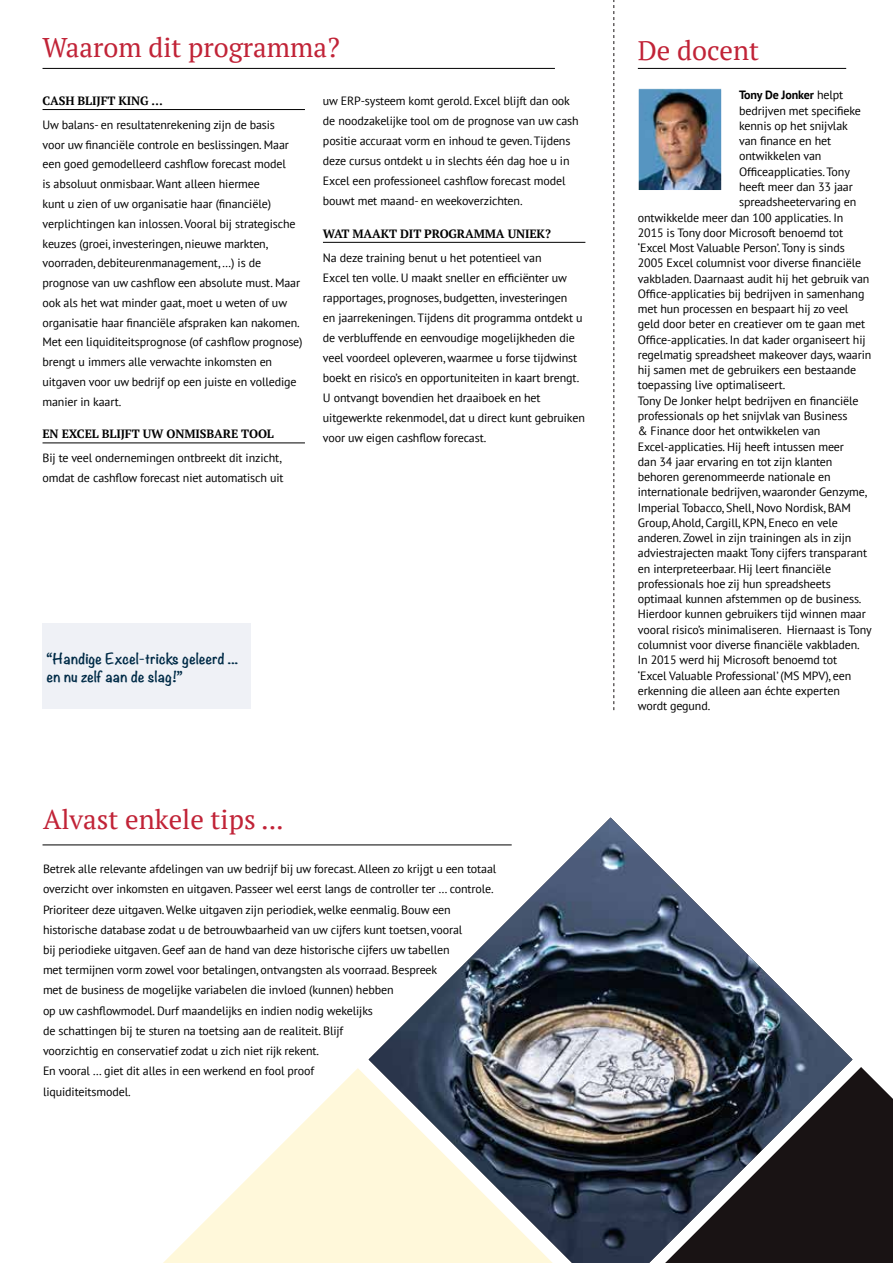
<style>
.page{position:relative;width:893px;height:1263px;background:#fff}
.page>*{position:absolute;margin:0;border:0;box-sizing:border-box;transform-origin:0 0}
.t1{font:27px "PT Serif";color:#c12337}
.t2{font:700 13.5px/18px "Noteworthy";letter-spacing:.02em;color:#002b47}
.t3{font:12px/19.8px "PT Sans";letter-spacing:-.01em;color:#000}
.t4{font:700 12px "PT Serif";letter-spacing:-.01em;color:#000}
.t5{font:700 12px "PT Sans";letter-spacing:-.01em;color:#000}
.s1{font-weight:400}
</style>
<div class="page">
<svg style="left:163px;top:1068px;width:206px;height:195px;fill:#fff8da"></svg>
<div style="left:852px;top:1067px;width:41px;height:196px;background:#191314"></div>
<div style="left:43px;top:623px;width:208px;height:85px;background:#eff1f6"></div>
<hr style="left:43px;top:109px;width:262px;height:1px;background:#000">
<hr style="left:43px;top:442px;width:262px;height:1px;background:#000">
<hr style="left:323px;top:242px;width:262px;height:1px;background:#000">
<hr style="left:43px;top:68px;width:512px;height:1px;background:#000">
<hr style="left:43px;top:844px;width:469px;height:1px;background:#000">
<img style="left:369px;top:817px;width:483px;height:446px">
<hr style="left:638px;top:68px;width:208px;height:1px;background:#000">
<img style="left:640px;top:90px;width:80px;height:99px">
<div style="left:638px;top:88px;width:84px;height:103px;border:1px solid #fff"></div>
<svg style="left:613px;top:0;width:1px;height:710px"></svg>
<h1 class="t1" style="left:43px;top:30px;width:299px">Waarom dit programma?</h1>
<p class="t4" style="left:43px;top:93px;width:122px">CASH BLIJFT KING …</p>
<p class="t3" style="left:43px;top:115px;width:262px">Uw balans- en resultatenrekening zijn de basis<br>voor uw financiële controle en beslissingen. Maar een goed gemodelleerd cashflow forecast model<br>is absoluut onmisbaar. Want alleen hiermee<br>kunt u zien of uw organisatie haar (financiële) verplichtingen kan inlossen. Vooral bij strategische keuzes (groei, investeringen, nieuwe markten, voorraden, debiteurenmanagement, …) is de prognose van uw cashflow een absolute must. Maar ook als het wat minder gaat, moet u weten of uw organisatie haar financiële afspraken kan nakomen.<br>Met een liquiditeitsprognose (of cashflow prognose) brengt u immers alle verwachte inkomsten en uitgaven voor uw bedrijf op een juiste en volledige manier in kaart.</p>
<p class="t4" style="left:43px;top:426px;width:233px">EN EXCEL BLIJFT UW ONMISBARE TOOL</p>
<p class="t3" style="left:43px;top:448px;width:242px">Bij te veel ondernemingen ontbreekt dit inzicht, omdat de cashflow forecast niet automatisch uit</p>
<p class="t3" style="left:323px;top:90px;width:257px">uw ERP-systeem komt gerold. Excel blijft dan ook de noodzakelijke tool om de prognose van uw cash positie accuraat vorm en inhoud te geven. Tijdens deze cursus ontdekt u in slechts één dag hoe u in Excel een professioneel cashflow forecast model bouwt met maand- en weekoverzichten.</p>
<p class="t4" style="left:323px;top:226px;width:229px">WAT MAAKT DIT PROGRAMMA UNIEK?</p>
<p class="t3" style="left:323px;top:247px;width:264px">Na deze training benut u het potentieel van<br>Excel ten volle. U maakt sneller en efficiënter uw rapportages, prognoses, budgetten, investeringen<br>en jaarrekeningen. Tijdens dit programma ontdekt u de verbluffende en eenvoudige mogelijkheden die veel voordeel opleveren, waarmee u forse tijdwinst boekt en risico’s en opportuniteiten in kaart brengt.<br>U ontvangt bovendien het draaiboek en het uitgewerkte rekenmodel, dat u direct kunt gebruiken voor uw eigen cashflow forecast.</p>
<p class="t2" style="left:47px;top:649px;width:193px">“Handige Excel-tricks geleerd ... en nu zelf aan de slag!”</p>
<h1 class="t1" style="left:43px;top:802px;width:242px">Alvast enkele tips ...</h1>
<p class="t3" style="left:43px;top:858px;width:455px;line-height:20.2px">Betrek alle relevante afdelingen van uw bedrijf bij uw forecast. Alleen zo krijgt u een totaal overzicht over inkomsten en uitgaven. Passeer wel eerst langs de controller ter … controle.<br>Prioriteer deze uitgaven. Welke uitgaven zijn periodiek, welke eenmalig. Bouw een historische database zodat u de betrouwbaarheid van uw cijfers kunt toetsen, vooral<br>bij periodieke uitgaven. Geef aan de hand van deze historische cijfers uw tabellen<br>met termijnen vorm zowel voor betalingen, ontvangsten als voorraad. Bespreek<br>met de business de mogelijke variabelen die invloed (kunnen) hebben<br>op uw cashflowmodel. Durf maandelijks en indien nodig wekelijks<br>de schattingen bij te sturen na toetsing aan de realiteit. Blijf<br>voorzichtig en conservatief zodat u zich niet rijk rekent.<br>En vooral … giet dit alles in een werkend en fool proof<br>liquiditeitsmodel.</p>
<h1 class="t1" style="left:638px;top:33px;width:123px">De docent</h1>
<p class="t5" style="left:739px;top:87px;width:106px">Tony De Jonker <span class="s1">helpt</span></p>
<p class="t3" style="left:739px;top:100px;width:123px">bedrijven met specifieke</p>
<p class="t3" style="left:739px;top:116px;width:110px">kennis op het snijvlak</p>
<p class="t3" style="left:739px;top:131px;width:94px">van finance en het</p>
<p class="t3" style="left:739px;top:146px;width:84px">ontwikkelen van</p>
<p class="t3" style="left:739px;top:161px;width:112px">Officeapplicaties. Tony</p>
<p class="t3" style="left:739px;top:177px;width:115px">heeft meer dan 33 jaar</p>
<p class="t3" style="left:739px;top:192px;width:119px">spreadsheetervaring en</p>
<p class="t3" style="left:638px;top:207px;width:207px">ontwikkelde meer dan 100 applicaties. In</p>
<p class="t3" style="left:638px;top:222px;width:207px">2015 is Tony door Microsoft benoemd tot</p>
<p class="t3" style="left:638px;top:238px;width:208px">‘Excel Most Valuable Person’. Tony is sinds</p>
<p class="t3" style="left:638px;top:253px;width:225px">2005 Excel columnist voor diverse financiële</p>
<p class="t3" style="left:638px;top:268px;width:233px">vakbladen. Daarnaast audit hij het gebruik van</p>
<p class="t3" style="left:638px;top:283px;width:228px">Office-applicaties bij bedrijven in samenhang</p>
<p class="t3" style="left:638px;top:299px;width:212px">met hun processen en bespaart hij zo veel</p>
<p class="t3" style="left:638px;top:314px;width:229px">geld door beter en creatiever om te gaan met</p>
<p class="t3" style="left:638px;top:329px;width:229px">Office-applicaties. In dat kader organiseert hij</p>
<p class="t3" style="left:638px;top:344px;width:235px">regelmatig spreadsheet makeover days, waarin</p>
<p class="t3" style="left:638px;top:360px;width:220px">hij samen met de gebruikers een bestaande</p>
<p class="t3" style="left:638px;top:375px;width:149px">toepassing live optimaliseert.</p>
<p class="t3" style="left:638px;top:390px;width:222px">Tony De Jonker helpt bedrijven en financiële</p>
<p class="t3" style="left:638px;top:406px;width:211px">professionals op het snijvlak van Business</p>
<p class="t3" style="left:638px;top:421px;width:184px">&amp; Finance door het ontwikkelen van</p>
<p class="t3" style="left:638px;top:436px;width:208px">Excel-applicaties. Hij heeft intussen meer</p>
<p class="t3" style="left:638px;top:451px;width:196px">dan 34 jaar ervaring en tot zijn klanten</p>
<p class="t3" style="left:638px;top:467px;width:194px">behoren gerenommeerde nationale en</p>
<p class="t3" style="left:638px;top:482px;width:231px">internationale bedrijven, waaronder Genzyme,</p>
<p class="t3" style="left:638px;top:497px;width:215px">Imperial Tobacco, Shell, Novo Nordisk, BAM</p>
<p class="t3" style="left:638px;top:512px;width:202px">Group, Ahold, Cargill, KPN, Eneco en vele</p>
<p class="t3" style="left:638px;top:528px;width:215px">anderen. Zowel in zijn trainingen als in zijn</p>
<p class="t3" style="left:638px;top:543px;width:231px">adviestrajecten maakt Tony cijfers transparant</p>
<p class="t3" style="left:638px;top:558px;width:195px">en interpreteerbaar. Hij leert financiële</p>
<p class="t3" style="left:638px;top:573px;width:194px">professionals hoe zij hun spreadsheets</p>
<p class="t3" style="left:638px;top:589px;width:225px">optimaal kunnen afstemmen op de business.</p>
<p class="t3" style="left:638px;top:604px;width:229px">Hierdoor kunnen gebruikers tijd winnen maar</p>
<p class="t3" style="left:638px;top:619px;width:235px">vooral risico’s minimaliseren. Hiernaast is Tony</p>
<p class="t3" style="left:638px;top:635px;width:223px">columnist voor diverse financiële vakbladen.</p>
<p class="t3" style="left:638px;top:650px;width:201px">In 2015 werd hij Microsoft benoemd tot</p>
<p class="t3" style="left:638px;top:665px;width:215px">‘Excel Valuable Professional’ (MS MPV), een</p>
<p class="t3" style="left:638px;top:680px;width:204px">erkenning die alleen aan échte experten</p>
<p class="t3" style="left:638px;top:696px;width:74px">wordt gegund.</p>
</div>
